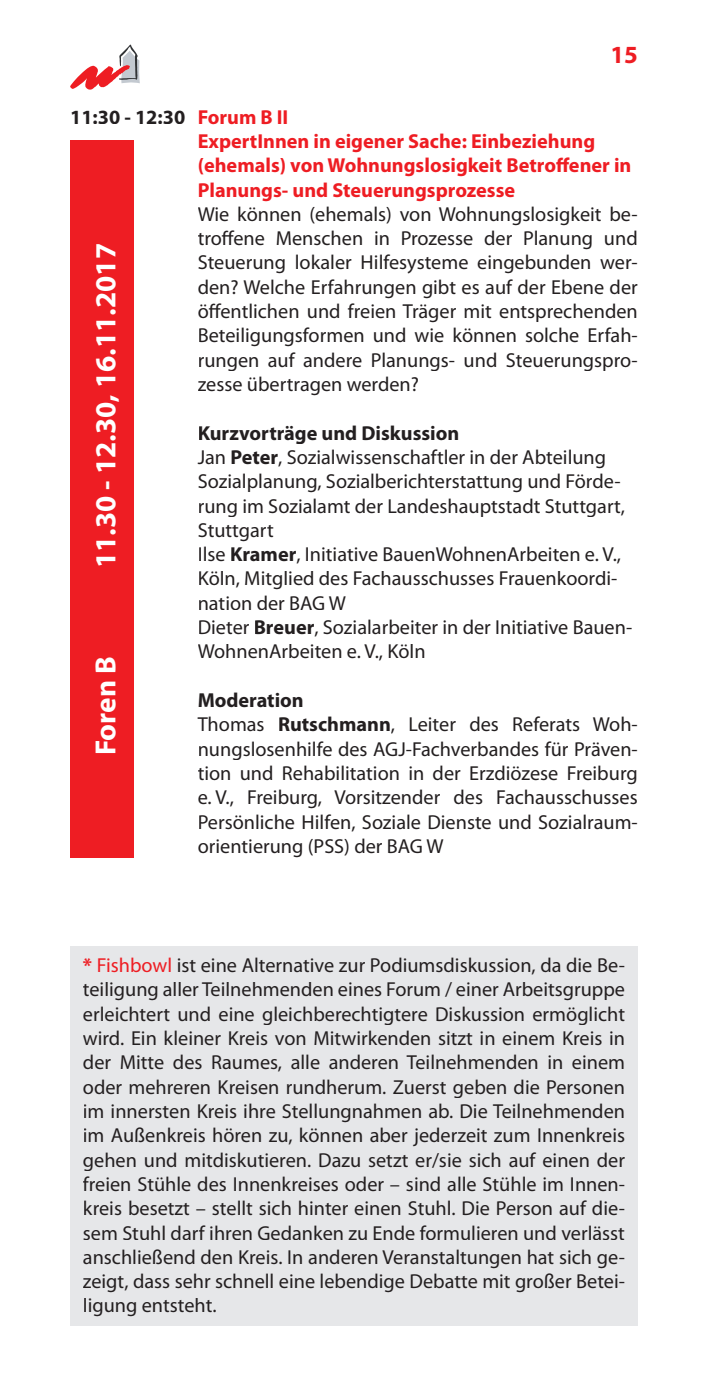
<style>
.page{position:relative;width:708px;height:1378px;background:#fff}
.page>*{position:absolute;margin:0;border:0;box-sizing:border-box;transform-origin:0 0}
.t1{font:700 29.25px "Myriad Pro";color:#fff}
.t2{font:700 24.75px "Myriad Pro";color:#ee1d23}
.t3{font:20.25px/24.3px "Myriad Pro";color:#231f20;text-align:justify}
.t4{font:700 20.25px/24.3px "Myriad Pro";color:#ee1d23}
.s1{color:#231f20}
.s2{font-weight:700}
.s3{font-weight:700;color:#ee1d23}
.s4{color:#ee1d23}
</style>
<div class="page">
<svg style="left:70px;top:45px;width:70px;height:45px"></svg>
<div style="left:70px;top:946px;width:568px;height:379px;background:#e6e7e9"></div>
<div style="left:70px;top:140px;width:64px;height:718px;background:#ee1d23"></div>
<p class="t2" style="left:610px;top:41px;width:29px">15</p>
<p class="t4" style="left:198px;top:105px;width:435px;text-indent:-128px"><span class="s1">11:30 - 12:30</span> Forum B II<br>ExpertInnen in eigener Sache: Einbeziehung (ehemals) von Wohnungslosigkeit Betroffener in Planungs- und Steuerungsprozesse</p>
<p class="t3" style="left:198px;top:202px;width:442px">Wie können (ehemals) von Wohnungslosigkeit be&shy;troffene Menschen in Prozesse der Planung und Steuerung lokaler Hilfesysteme eingebunden wer&shy;den? Welche Erfahrungen gibt es auf der Ebene der öffentlichen und freien Träger mit entsprechenden Beteiligungsformen und wie können solche Erfah&shy;rungen auf andere Planungs- und Steuerungspro&shy;zesse übertragen werden?</p>
<p class="t3" style="left:198px;top:421px;width:436px;text-align:left"><span class="s2">Kurzvorträge und Diskussion<br></span>Jan <span class="s2">Peter</span>, Sozialwissenschaftler in der Abteilung Sozialplanung, Sozialberichterstattung und Förde&shy;rung im Sozialamt der Landeshauptstadt Stuttgart, Stuttgart<br>Ilse <span class="s2">Kramer</span>, Initiative BauenWohnenArbeiten e. V., Köln, Mitglied des Fachausschusses Frauenkoordi&shy;nation der BAG W<br>Dieter <span class="s2">Breuer</span>, Sozialarbeiter in der Initiative Bauen-WohnenArbeiten e. V., Köln</p>
<p class="t3" style="left:198px;top:688px;width:442px;text-align:left"><span class="s2">Moderation<br></span>Thomas <span class="s2">Rutschmann</span>, Leiter des Referats Woh&shy;nungslosenhilfe des AGJ-Fachverbandes für Präven&shy;tion und Rehabilitation in der Erzdiözese Freiburg e. V., Freiburg, Vorsitzender des Fachausschusses Persönliche Hilfen, Soziale Dienste und Sozialraum&shy;orientierung (PSS) der BAG W</p>
<h1 class="t1" style="left:89px;top:568px;width:326px;rotate:-90deg">11.30 - 12.30, 16.11.2017</h1>
<h1 class="t1" style="left:89px;top:755px;width:100px;rotate:-90deg">Foren B</h1>
<p class="t3" style="left:83px;top:953px;width:544px"><span class="s3">*</span> <span class="s4">Fishbowl</span> ist eine Alternative zur Podiumsdiskussion, da die Be&shy;teiligung aller Teilnehmenden eines Forum / einer Arbeitsgruppe erleichtert und eine gleichberechtigtere Diskussion ermöglicht wird. Ein kleiner Kreis von Mitwirkenden sitzt in einem Kreis in der Mitte des Raumes, alle anderen Teilnehmenden in einem oder mehreren Kreisen rundherum. Zuerst geben die Personen im innersten Kreis ihre Stellungnahmen ab. Die Teilnehmenden im Außenkreis hören zu, können aber jederzeit zum Innenkreis gehen und mitdiskutieren. Dazu setzt er/sie sich auf einen der freien Stühle des Innenkreises oder – sind alle Stühle im Innen&shy;kreis besetzt – stellt sich hinter einen Stuhl. Die Person auf die&shy;sem Stuhl darf ihren Gedanken zu Ende formulieren und verlässt anschließend den Kreis. In anderen Veranstaltungen hat sich ge&shy;zeigt, dass sehr schnell eine lebendige Debatte mit großer Betei&shy;ligung entsteht.</p>
</div>
